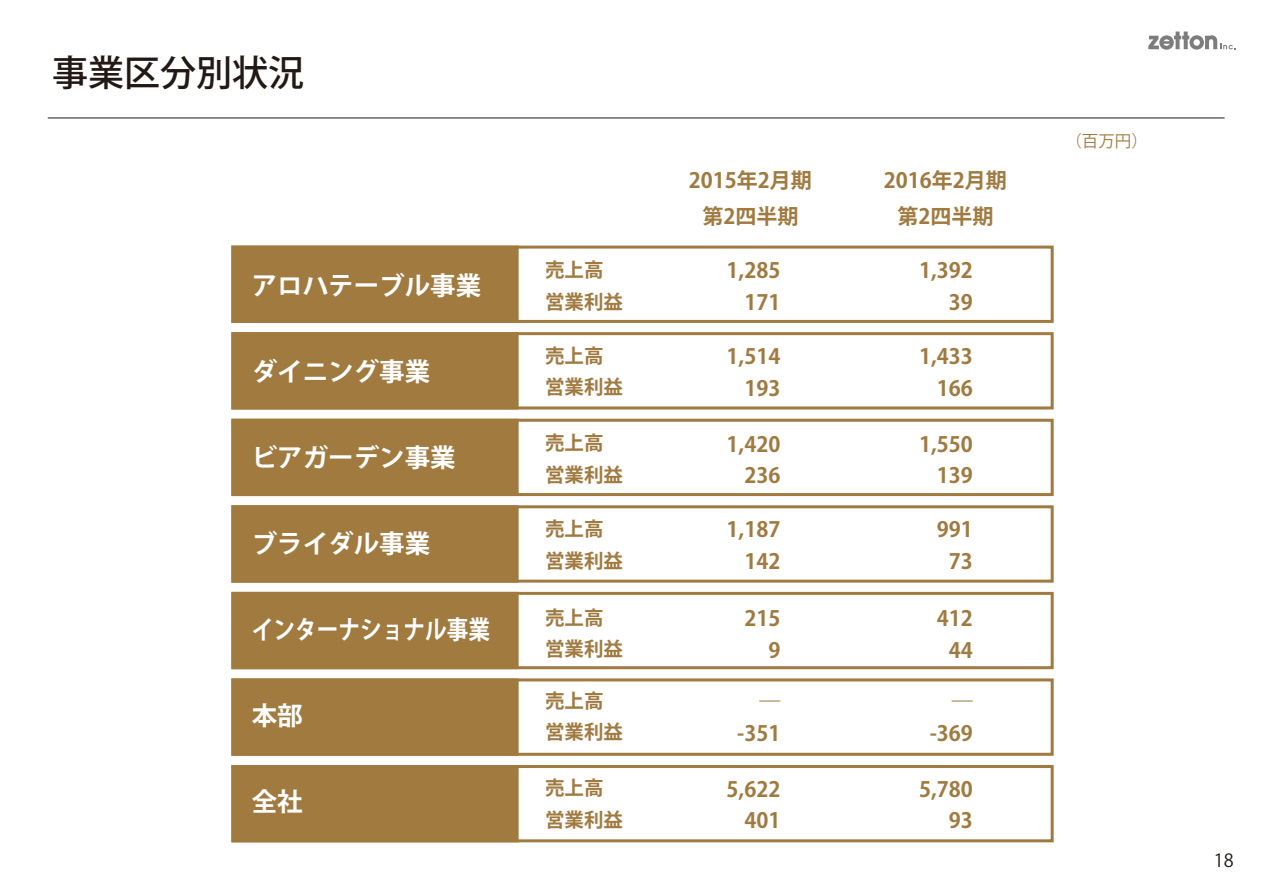
<style>
.page{position:relative;width:1263px;height:893px;background:#fff}
.page>*{position:absolute;margin:0;border:0;box-sizing:border-box;transform-origin:0 0}
.t1{font:500 36px "Koz Go Pro";color:#221815}
.t2{font:700 25.5px "Koz Go Pro";color:#fff}
.t3{font:700 25.5px "Koz Go Pro";color:#fff;scale:.85 1}
.t4{font:700 21px/31.7px "Koz Go Pro";color:#a17a40;text-align:right}
.t5{font:700 19.5px/31.7px "Koz Go Pro";color:#a17a40}
.t6{font:18px "Koz Go Pro";color:#221815}
.t7{font:16.5px "Koz Go Pro";color:#a17a40}
</style>
<div class="page">
<div style="left:231px;top:246px;width:823px;height:77px;background:#fff;border:3px solid #a17a40"></div>
<div style="left:231px;top:592px;width:823px;height:77px;background:#fff;border:3px solid #a17a40"></div>
<div style="left:231px;top:419px;width:823px;height:77px;background:#fff;border:3px solid #a17a40"></div>
<div style="left:231px;top:505px;width:823px;height:78px;background:#fff;border:3px solid #a17a40"></div>
<div style="left:231px;top:332px;width:823px;height:77px;background:#fff;border:3px solid #a17a40"></div>
<div style="left:231px;top:678px;width:823px;height:78px;background:#fff;border:3px solid #a17a40"></div>
<div style="left:231px;top:765px;width:823px;height:77px;background:#fff;border:3px solid #a17a40"></div>
<div style="left:231px;top:246px;width:288px;height:77px;background:#a17a40"></div>
<div style="left:231px;top:592px;width:288px;height:77px;background:#a17a40"></div>
<div style="left:231px;top:419px;width:288px;height:77px;background:#a17a40"></div>
<div style="left:231px;top:505px;width:288px;height:78px;background:#a17a40;border:3px solid #a17a40"></div>
<div style="left:231px;top:332px;width:288px;height:77px;background:#a17a40"></div>
<div style="left:231px;top:678px;width:288px;height:78px;background:#a17a40;border:3px solid #a17a40"></div>
<div style="left:231px;top:765px;width:288px;height:77px;background:#a17a40"></div>
<svg style="left:1148px;top:32px;width:88px;height:18px"></svg>
<hr style="left:48px;top:118px;width:1176px;height:1px;background:#221815">
<h1 class="t1" style="left:52px;top:50px;width:253px">事業区分別状況</h1>
<p class="t4" style="left:689px;top:164px;width:125px;line-height:36px;text-align:center">2015年2月期第2四半期</p>
<p class="t4" style="left:884px;top:164px;width:125px;line-height:36px;text-align:center">2016年2月期第2四半期</p>
<p class="t5" style="left:545px;top:255px;width:79px">売上高営業利益</p>
<p class="t2" style="left:252px;top:270px;width:231px">アロハテーブル事業</p>
<p class="t4" style="left:727px;top:256px;width:55px">1,285<br>171</p>
<p class="t4" style="left:919px;top:256px;width:55px">1,392<br>39</p>
<p class="t5" style="left:545px;top:341px;width:79px">売上高営業利益</p>
<p class="t5" style="left:545px;top:429px;width:79px">売上高営業利益</p>
<p class="t5" style="left:545px;top:514px;width:79px">売上高営業利益</p>
<p class="t5" style="left:545px;top:603px;width:79px">売上高営業利益</p>
<p class="t5" style="left:545px;top:686px;width:79px">売上高営業利益</p>
<p class="t5" style="left:545px;top:773px;width:79px">売上高営業利益</p>
<p class="t2" style="left:252px;top:356px;width:180px">ダイニング事業</p>
<p class="t4" style="left:727px;top:342px;width:55px">1,514<br>193</p>
<p class="t4" style="left:919px;top:342px;width:55px">1,433<br>166</p>
<p class="t2" style="left:252px;top:441px;width:205px">ビアガーデン事業</p>
<p class="t4" style="left:727px;top:430px;width:55px">1,420<br>236</p>
<p class="t4" style="left:919px;top:430px;width:55px">1,550<br>139</p>
<p class="t2" style="left:252px;top:527px;width:180px">ブライダル事業</p>
<p class="t4" style="left:727px;top:515px;width:55px">1,187<br>142</p>
<p class="t4" style="left:937px;top:515px;width:38px;text-align:center">991<br>73</p>
<p class="t3" style="left:252px;top:613px;width:282px">インターナショナル事業</p>
<p class="t4" style="left:744px;top:604px;width:38px">215<br>9</p>
<p class="t4" style="left:937px;top:604px;width:38px;text-align:center">412<br>44</p>
<p class="t2" style="left:252px;top:699px;width:52px">本部</p>
<p class="t4" style="left:737px;top:687px;width:45px">― -351</p>
<p class="t4" style="left:930px;top:687px;width:45px">― -369</p>
<p class="t2" style="left:252px;top:785px;width:52px">全社</p>
<p class="t4" style="left:727px;top:774px;width:55px">5,622<br>401</p>
<p class="t4" style="left:919px;top:774px;width:55px">5,780<br>93</p>
<p class="t7" style="left:1065px;top:131px;width:84px">（百万円）</p>
<p class="t6" style="left:1214px;top:848px;width:21px">18</p>
</div>
